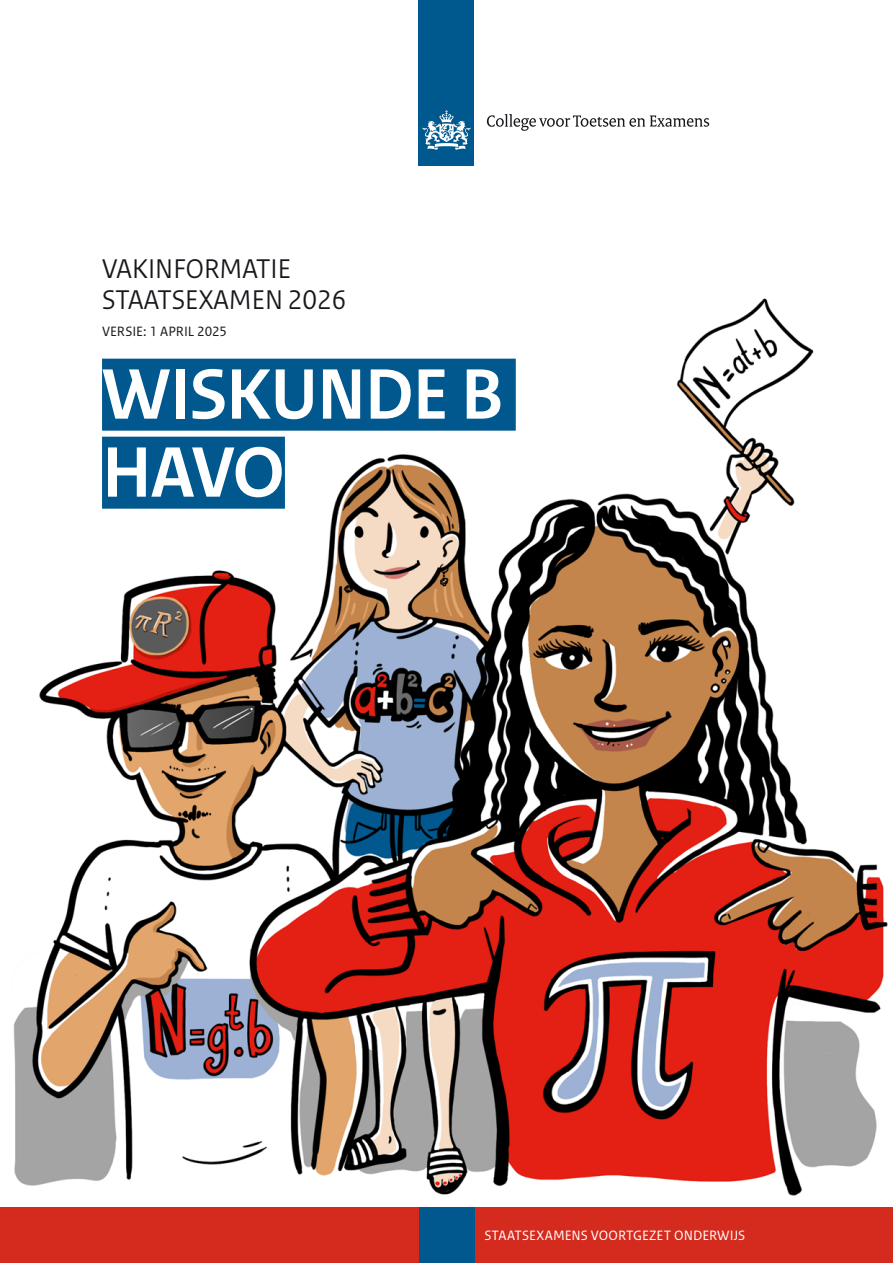
<style>
.page{position:relative;width:893px;height:1263px;background:#fff}
.page>*{position:absolute;margin:0;border:0;box-sizing:border-box;transform-origin:0 0}
.H1_titel{font:700 75px/78px "Rijksoverheid Sans Heading";letter-spacing:-.015em;color:#fff}
.P_subtitel{font:28.5px/31.5px "Rijksoverheid Sans Heading";color:#1a171c}
.t1{font:14.25px "Rijksoverheid Sans Text";letter-spacing:.005em;color:#fff}
.t2{font:14.25px "Rijksoverheid Sans Text";letter-spacing:-.005em;color:#1a171c}
</style>
<div class="page">
<img style="left:0;top:0;width:893px;height:1208px">
<div style="left:0;top:1208px;width:893px;height:55px;background:#d52b1e"></div>
<div style="left:419px;top:1208px;width:55px;height:55px;background:#00588e"></div>
<div style="left:419px;top:0;width:55px;height:165px;background:#00598e"></div>
<svg style="left:423px;top:110px;width:47px;height:40px"></svg>
<svg style="left:487px;top:114px;width:222px;height:17px"></svg>
<div style="left:102px;top:359px;width:414px;height:72px;background:#00588e"></div>
<div style="left:102px;top:437px;width:183px;height:72px;background:#00588e"></div>
<p class="P_subtitel" style="left:102px;top:253px;width:246px">VAKINFORMATIE<br>STAATSEXAMEN 2026</p>
<p class="t2" style="left:102px;top:323px;width:126px">VERSIE: 1 APRIL 2025</p>
<h1 class="H1_titel" style="left:102px;top:357px;width:403px">WISKUNDE B<br>HAVO</h1>
<p class="t1" style="left:484px;top:1227px;width:263px">STAATSEXAMENS VOORTGEZET ONDERWIJS</p>
</div>
